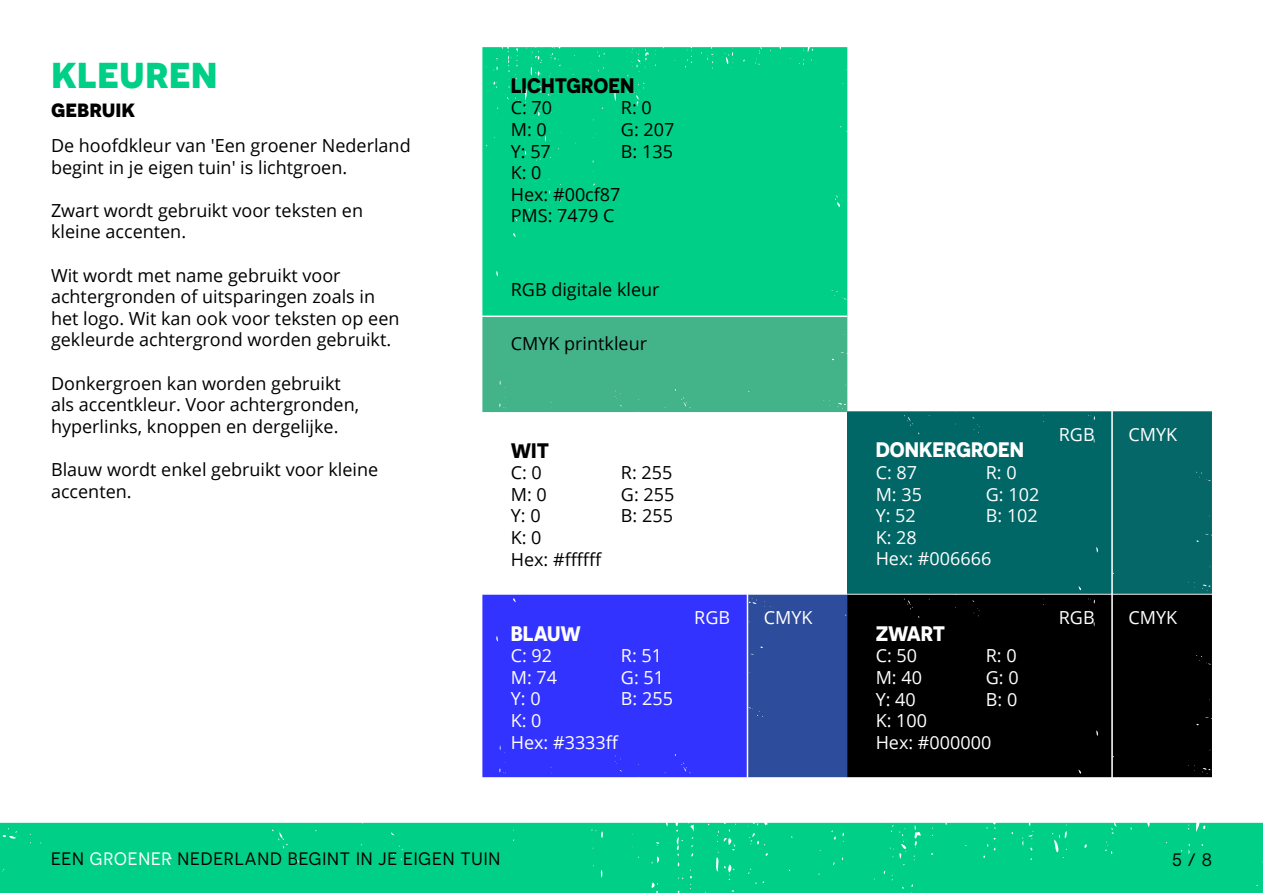
<style>
.page{position:relative;width:1263px;height:893px;background:#fff}
.page>*{position:absolute;margin:0;border:0;box-sizing:border-box;transform-origin:0 0}
.t1{font:700 45px "Novecentosans";color:#00cf87}
.t2{font:700 24px "Novecentosans";color:#000}
.t3{font:700 21px "Novecentosans";color:#fff}
.t4{font:700 21px "Novecentosans";color:#000}
.t5{font:18px/21.6px "Open Sans";color:#000}
.t6{font:18px/21.6px "Open Sans";color:#fff}
.t7{font:18px "Novecentosans";letter-spacing:.05em;color:#000}
.s1{color:#fff}
</style>
<div class="page">
<div style="left:0;top:823px;width:1263px;height:70px;background:#00cf87"></div>
<div style="left:847px;top:595px;width:264px;height:182px;background:#000"></div>
<div style="left:847px;top:411px;width:264px;height:183px;background:#066"></div>
<svg style="left:1113px;top:411px;width:99px;height:366px;background:#033434"></svg>
<div style="left:482px;top:317px;width:365px;height:95px;background:#43b38a"></div>
<div style="left:482px;top:47px;width:365px;height:269px;background:#00cf87"></div>
<div style="left:482px;top:595px;width:265px;height:182px;background:#33f"></div>
<div style="left:748px;top:595px;width:99px;height:182px;background:#2d4c9b"></div>
<h1 class="t1" style="left:51px;top:44px;width:168px">kleuren</h1>
<h2 class="t2" style="left:51px;top:94px;width:86px">gebruik</h2>
<p class="t5" style="left:51px;top:134px;width:361px">De hoofdkleur van 'Een groener Nederland begint in je eigen tuin' is lichtgroen.</p>
<p class="t5" style="left:51px;top:199px;width:313px">Zwart wordt gebruikt voor teksten en kleine accenten.</p>
<p class="t5" style="left:51px;top:264px;width:350px">Wit wordt met name gebruikt voor achtergronden of uitsparingen zoals in het logo. Wit kan ook voor teksten op een gekleurde achtergrond worden gebruikt.</p>
<p class="t5" style="left:51px;top:372px;width:310px">Donkergroen kan worden gebruikt als accentkleur. Voor achtergronden, hyperlinks, knoppen en dergelijke.</p>
<p class="t5" style="left:51px;top:458px;width:329px">Blauw wordt enkel gebruikt voor kleine accenten.</p>
<p class="t4" style="left:511px;top:72px;width:125px">LICHTGROEN</p>
<p class="t5" style="left:511px;top:97px;width:43px">C: 70</p>
<p class="t5" style="left:621px;top:97px;width:32px">R: 0</p>
<p class="t5" style="left:511px;top:118px;width:38px">M: 0</p>
<p class="t5" style="left:621px;top:118px;width:55px">G: 207</p>
<p class="t5" style="left:511px;top:140px;width:42px">Y: 57</p>
<p class="t5" style="left:621px;top:140px;width:54px">B: 135</p>
<p class="t5" style="left:511px;top:161px;width:111px">K: 0<br>Hex: #00cf87<br>PMS: 7479 C</p>
<p class="t5" style="left:511px;top:278px;width:150px">RGB digitale kleur</p>
<p class="t5" style="left:511px;top:332px;width:138px">CMYK printkleur</p>
<p class="t4" style="left:511px;top:437px;width:40px">WIT</p>
<p class="t5" style="left:511px;top:461px;width:33px">C: 0</p>
<p class="t5" style="left:621px;top:461px;width:53px">R: 255</p>
<p class="t5" style="left:511px;top:483px;width:38px">M: 0</p>
<p class="t5" style="left:621px;top:483px;width:55px">G: 255</p>
<p class="t5" style="left:511px;top:505px;width:31px">Y: 0</p>
<p class="t5" style="left:621px;top:505px;width:54px">B: 255</p>
<p class="t5" style="left:511px;top:526px;width:93px">K: 0<br>Hex: #ffffff</p>
<p class="t3" style="left:511px;top:620px;width:72px">BLAUW</p>
<p class="t6" style="left:511px;top:644px;width:43px">C: 92</p>
<p class="t6" style="left:621px;top:644px;width:43px">R: 51</p>
<p class="t6" style="left:511px;top:666px;width:48px">M: 74</p>
<p class="t6" style="left:621px;top:666px;width:45px">G: 51</p>
<p class="t6" style="left:511px;top:688px;width:31px">Y: 0</p>
<p class="t6" style="left:621px;top:688px;width:54px">B: 255</p>
<p class="t6" style="left:511px;top:709px;width:110px">K: 0<br>Hex: #3333ff</p>
<p class="t6" style="left:694px;top:607px;width:37px">RGB</p>
<p class="t6" style="left:764px;top:607px;width:50px">CMYK</p>
<p class="t3" style="left:876px;top:437px;width:150px">DONKERGROEN</p>
<p class="t6" style="left:876px;top:461px;width:43px">C: 87</p>
<p class="t6" style="left:986px;top:461px;width:32px">R: 0</p>
<p class="t6" style="left:876px;top:483px;width:48px">M: 35</p>
<p class="t6" style="left:986px;top:483px;width:55px">G: 102</p>
<p class="t6" style="left:876px;top:504px;width:42px">Y: 52</p>
<p class="t6" style="left:986px;top:504px;width:54px">B: 102</p>
<p class="t6" style="left:876px;top:526px;width:117px">K: 28<br>Hex: #006666</p>
<p class="t3" style="left:876px;top:620px;width:71px">ZWART</p>
<p class="t6" style="left:876px;top:645px;width:43px">C: 50</p>
<p class="t6" style="left:986px;top:645px;width:32px">R: 0</p>
<p class="t6" style="left:876px;top:666px;width:48px">M: 40</p>
<p class="t6" style="left:986px;top:666px;width:34px">G: 0</p>
<p class="t6" style="left:876px;top:688px;width:42px">Y: 40</p>
<p class="t6" style="left:986px;top:688px;width:33px">B: 0</p>
<p class="t6" style="left:876px;top:709px;width:117px">K: 100<br>Hex: #000000</p>
<p class="t6" style="left:1059px;top:423px;width:37px">RGB</p>
<p class="t6" style="left:1059px;top:607px;width:37px">RGB</p>
<p class="t6" style="left:1128px;top:423px;width:50px">CMYK</p>
<p class="t6" style="left:1128px;top:607px;width:50px">CMYK</p>
<p class="t7" style="left:51px;top:849px;width:451px">EEN <span class="s1">GROENER</span> NEDERLAND BEGINT IN JE EIGEN TUIN</p>
<p class="t7" style="left:1172px;top:850px;width:41px">5 / 8</p>
</div>
